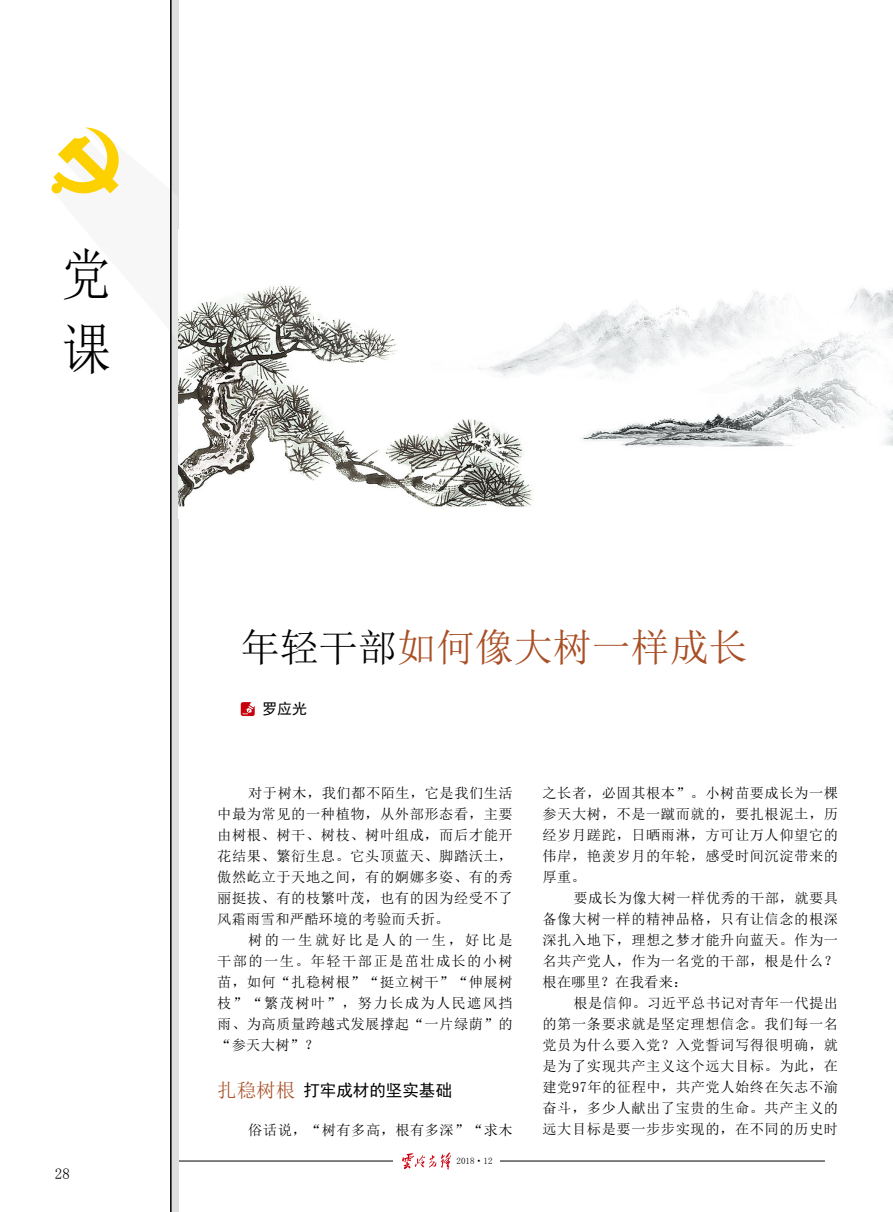
<style>
.page{position:relative;width:893px;height:1212px;background:#fff}
.page>*{position:absolute;margin:0;border:0;box-sizing:border-box;transform-origin:0 0}
.t1{font:56.4px/75.6px "Sim Sun";color:#000;scale:.87 1}
.t2{font:39px "Sim Sun";color:#a94f25}
.t3{font:16.5px "Sim Hei";color:#000}
.t4{font:15px "Sim Hei";color:#000}
.t5{font:15px "Sim Sun";color:#000}
.t6{font:14.25px/21px "Sim Sun";letter-spacing:.04em;color:#000;text-align:justify}
.t7{font:9px "Sim Sun";color:#000}
.s1{color:#000}
.s2{font-family:"Sim Sun";font-size:19.5px;color:#a94f25}
</style>
<div class="page">
<hr style="left:55px;top:1161px;width:770px;height:1px;background:#000">
<div style="left:393px;top:1152px;width:107px;height:17px;background:#fff"></div>
<svg style="left:402px;top:1152px;width:49px;height:17px"></svg>
<div style="left:0;top:0;width:170px;height:1212px;background:#fff"></div>
<div style="left:170px;top:0;width:9px;height:1212px;background:#dcdddd"></div>
<svg style="left:51px;top:127px;width:68px;height:67px"></svg>
<hr style="left:170px;top:0;width:2px;height:1212px;background:#000">
<img style="left:179px;top:285px;width:714px;height:222px">
<svg style="left:241px;top:702px;width:14px;height:14px"></svg>
<h1 class="t1" style="left:62px;top:236px;width:56px">党课</h1>
<p class="t5" style="left:55px;top:1166px;width:16px">28</p>
<h2 class="t2" style="left:241px;top:627px;width:509px"><span class="s1">年轻干部</span>如何像大树一样成长</h2>
<p class="t4" style="left:262px;top:701px;width:46px">罗应光</p>
<p class="t6" style="left:217px;top:782px;width:297px;text-indent:31px">对于树木，我们都不陌生，它是我们生活中最为常见的一种植物，从外部形态看，主要由树根、树干、树枝、树叶组成，而后才能开花结果、繁衍生息。它头顶蓝天、脚踏沃土，傲然屹立于天地之间，有的婀娜多姿、有的秀丽挺拔、有的枝繁叶茂，也有的因为经受不了风霜雨雪和严酷环境的考验而夭折。</p>
<p class="t6" style="left:217px;top:929px;width:297px;text-indent:31px">树的一生就好比是人的一生，好比是干部的一生。年轻干部正是茁壮成长的小树苗，如何“扎稳树根”“挺立树干”“伸展树枝”“繁茂树叶”，努力长成为人民遮风挡雨、为高质量跨越式发展撑起“一片绿荫”的“参天大树”？</p>
<p class="t3" style="left:217px;top:1081px;width:236px"><span class="s2">扎稳树根</span> 打牢成材的坚实基础</p>
<p class="t6" style="left:248px;top:1119px;width:266px">俗话说，“树有多高，根有多深”“求木</p>
<p class="t7" style="left:457px;top:1156px;width:37px">2018·12</p>
<p class="t6" style="left:542px;top:782px;width:297px">之长者，必固其根本”。小树苗要成长为一棵参天大树，不是一蹴而就的，要扎根泥土，历经岁月蹉跎，日晒雨淋，方可让万人仰望它的伟岸，艳羡岁月的年轮，感受时间沉淀带来的厚重。</p>
<p class="t6" style="left:542px;top:887px;width:297px;text-indent:31px">要成长为像大树一样优秀的干部，就要具备像大树一样的精神品格，只有让信念的根深深扎入地下，理想之梦才能升向蓝天。作为一名共产党人，作为一名党的干部，根是什么？根在哪里？在我看来：</p>
<p class="t6" style="left:542px;top:992px;width:297px;text-indent:31px">根是信仰。习近平总书记对青年一代提出的第一条要求就是坚定理想信念。我们每一名党员为什么要入党？入党誓词写得很明确，就是为了实现共产主义这个远大目标。为此，在建党97年的征程中，共产党人始终在矢志不渝奋斗，多少人献出了宝贵的生命。共产主义的远大目标是要一步步实现的，在不同的历史时</p>
</div>
